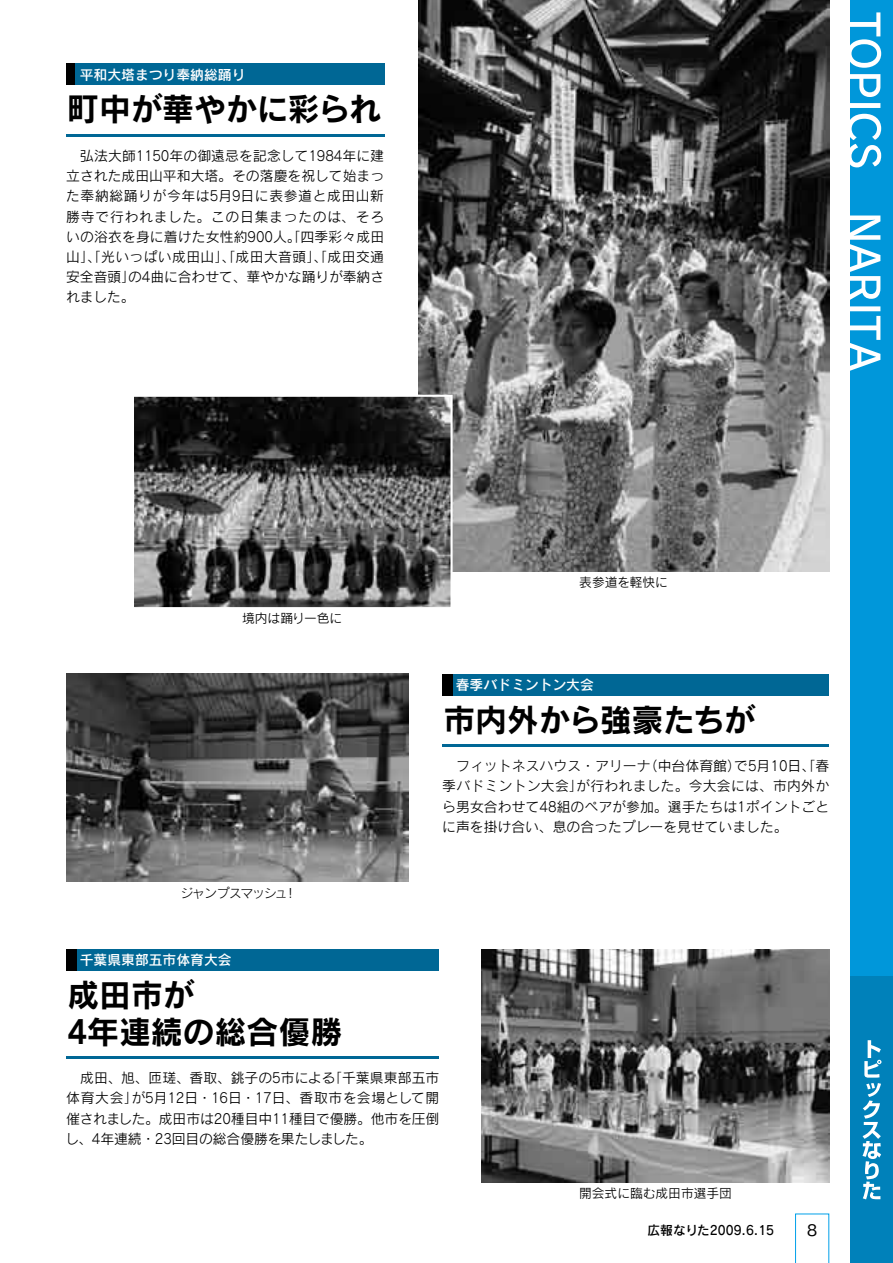
<style>
.page{position:relative;width:893px;height:1263px;background:#fff}
.page>*{position:absolute;margin:0;border:0;box-sizing:border-box;transform-origin:0 0}
.t1{font:31.95px "Rodin Pro B";letter-spacing:-.02em;color:#000}
.t2{font:31.95px/37.2px "Rodin Pro B";color:#000}
.t3{font:13.8px/20.2px "Rodin Pro M";letter-spacing:.005em;color:#000}
.t4{font:13.8px "Rodin Pro DB";color:#fff}
.t5{font:12.75px "Rodin Pro M";color:#000}
.t6{font:12.75px "Rodin Pro DB";color:#000}
.t7{font:12.75px "Rodin Pro M";letter-spacing:-.08em;color:#000}
</style>
<div class="page">
<div style="left:850px;top:0;width:43px;height:1263px;background:#0097da"></div>
<div style="left:850px;top:976px;width:43px;height:287px;background:#0081ba"></div>
<svg style="left:850px;top:12px;width:31px;height:359px"></svg>
<svg style="left:862px;top:1040px;width:19px;height:159px"></svg>
<div style="left:66px;top:64px;width:319px;height:21px;background:#006795"></div>
<hr style="left:66px;top:134px;width:319px;height:2px;background:#006795">
<div style="left:66px;top:64px;width:9px;height:21px;background:#000"></div>
<img style="left:418px;top:0;width:411px;height:572px">
<div style="left:442px;top:674px;width:387px;height:21px;background:#006795"></div>
<hr style="left:442px;top:744px;width:387px;height:2px;background:#006795">
<div style="left:442px;top:674px;width:11px;height:21px;background:#000"></div>
<img style="left:135px;top:398px;width:315px;height:208px">
<div style="left:132px;top:395px;width:321px;height:214px;border:2px solid #fff"></div>
<img style="left:66px;top:674px;width:342px;height:208px">
<div style="left:66px;top:949px;width:373px;height:21px;background:#006795"></div>
<hr style="left:66px;top:1056px;width:373px;height:2px;background:#006795">
<div style="left:66px;top:949px;width:11px;height:21px;background:#000"></div>
<img style="left:482px;top:949px;width:347px;height:233px">
<svg style="left:795px;top:1213px;width:34px;height:50px"></svg>
<p class="t4" style="left:80px;top:65px;width:167px">平和大塔まつり奉納総踊り</p>
<h1 class="t1" style="left:67px;top:88px;width:315px">町中が華やかに彩られ</h1>
<p class="t3" style="left:66px;top:145px;width:320px;text-align:justify;text-indent:14px">弘法大師1150年の御遠忌を記念して1984年に建立された成田山平和大塔。その落慶を祝して始まった奉納総踊りが今年は5月9日に表参道と成田山新勝寺で行われました。この日集まったのは、そろいの浴衣を身に着けた女性約900人「。四季彩々成田山」「、光いっぱい成田山」「、成田大音頭」「、成田交通安全音頭の」 4曲に合わせて、華やかな踊りが奉納されました。</p>
<p class="t5" style="left:242px;top:609px;width:102px">境内は踊り一色に</p>
<p class="t7" style="left:180px;top:884px;width:109px">ジャンプスマッシュ</p>
<p class="t5" style="left:284px;top:884px;width:14px">!</p>
<p class="t4" style="left:80px;top:950px;width:154px">千葉県東部五市体育大会</p>
<h1 class="t2" style="left:67px;top:975px;width:276px">成田市が<br>4年連続の総合優勝</h1>
<p class="t5" style="left:579px;top:574px;width:90px">表参道を軽快に</p>
<p class="t4" style="left:456px;top:675px;width:140px">春季バドミントン大会</p>
<h1 class="t1" style="left:443px;top:698px;width:313px">市内外から強豪たちが</h1>
<p class="t3" style="left:644px;top:755px;width:187px">（中台体育館で） 5月10日、「春</p>
<p class="t3" style="left:576px;top:755px;width:254px;text-indent:-120px">フィットネスハウス・アリーナ<br>が行われました。今大会には、市内外か</p>
<p class="t3" style="left:442px;top:775px;width:388px">季バドミントン大会」<br>ら男女合わせて48組のペアが参加。選手たちは1ポイントごとに声を掛け合い、息の合ったプレーを見せていました。</p>
<p class="t3" style="left:65px;top:1067px;width:376px;text-indent:15px">成田、旭、匝瑳、香取、銚子の5市による<br>体育大会が」 5月12日・16日・17日、香取市を会場として開催されました。成田市は20種目中11種目で優勝。他市を圧倒し、4年連続・23回目の総合優勝を果たしました。</p>
<p class="t3" style="left:328px;top:1067px;width:113px">「千葉県東部五市</p>
<p class="t5" style="left:579px;top:1184px;width:154px">開会式に臨む成田市選手団</p>
<p class="t6" style="left:647px;top:1221px;width:128px">広報なりた2009.6.15</p>
</div>
